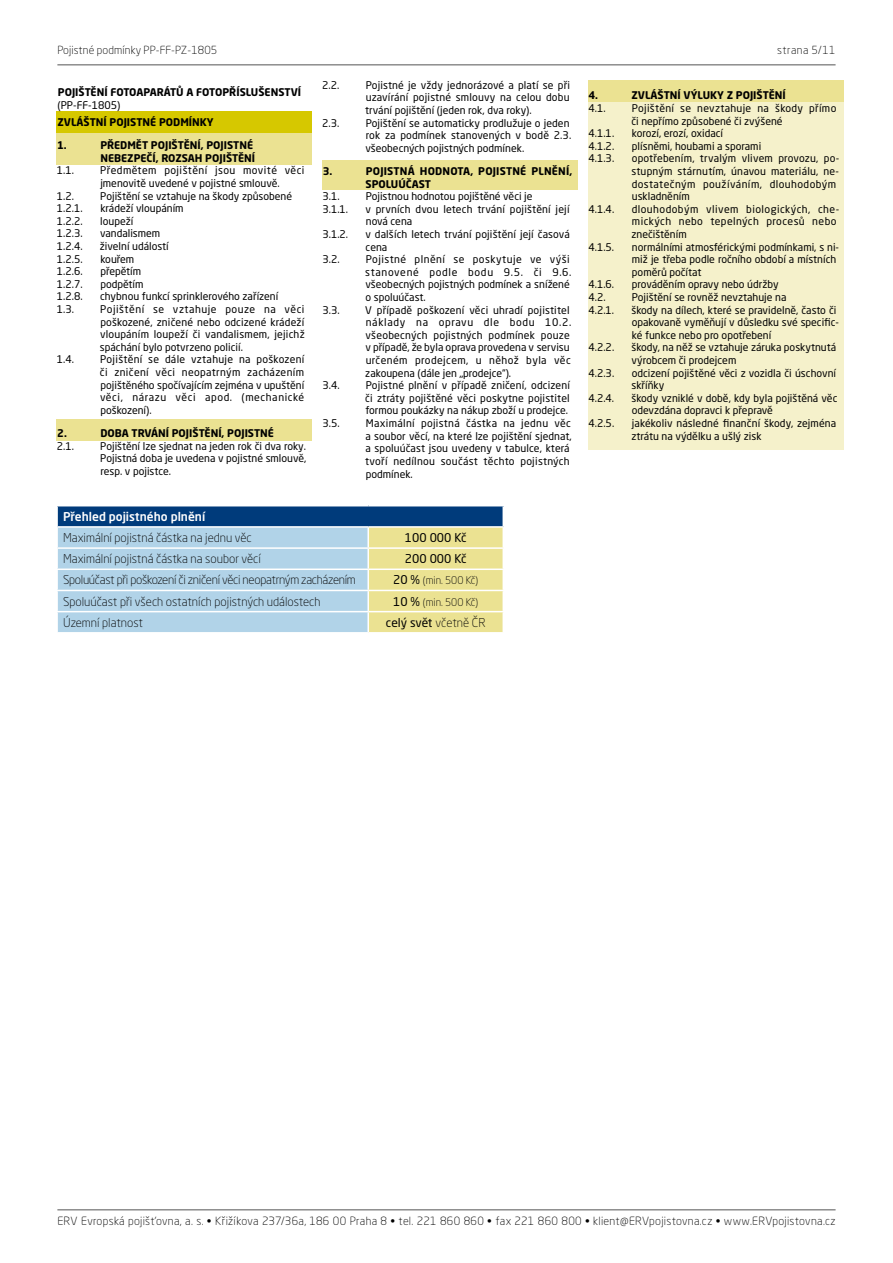
<style>
.page{position:relative;width:893px;height:1263px;background:#fff}
.page>*{position:absolute;margin:0;border:0;box-sizing:border-box;transform-origin:0 0}
.t1{font:300 12px "Neo Sans Pro";color:#000}
.t2{font:300 12px "Neo Sans Pro";letter-spacing:-.025em;color:#000}
.t3{font:12px "Neo Sans Pro";color:#000}
.t4{font:500 12px "Neo Sans Pro";color:#fff}
.t5{font:300 11.25px "Neo Sans Pro";letter-spacing:.025em;color:#000}
.t6{font:300 10.95px "Neo Sans Pro";letter-spacing:.01em;color:#000}
.t7{font:300 10.95px "Neo Sans Pro";letter-spacing:.045em;color:#000}
.t8{font:10.5px/12.6px "Neo Sans Pro";color:#000}
.t9{font:10.5px/12.6px "Neo Sans Pro";letter-spacing:.02em;color:#000}
.t10{font:700 10.5px/12.6px "Neo Sans Pro";color:#000}
.t11{font:10.5px/12.6px "Neo Sans Pro";letter-spacing:.04em;color:#000}
.t12{font:700 10.5px/12.6px "Neo Sans Pro";letter-spacing:.02em;color:#000}
.t13{font:300 10.5px "Neo Sans Pro";color:#000}
.s1{font-weight:400;font-size:12px}
.s2{font-weight:300}
</style>
<div class="page">
<hr style="left:57px;top:1209px;width:779px;height:1px;background:#666">
<hr style="left:57px;top:64px;width:779px;height:1px;background:#666">
<div style="left:588px;top:102px;width:255px;height:348px;background:#f5f1cb"></div>
<div style="left:56px;top:112px;width:255px;height:21px;background:#d6c800"></div>
<div style="left:56px;top:419px;width:255px;height:21px;background:#ebe292"></div>
<div style="left:588px;top:81px;width:255px;height:21px;background:#ebe292"></div>
<div style="left:56px;top:133px;width:255px;height:31px;background:#ebe292"></div>
<div style="left:323px;top:161px;width:255px;height:29px;background:#ebe292"></div>
<svg style="left:57px;top:506px;width:447px;height:127px;background:#a8c1c4"></svg>
<hr style="left:56px;top:526px;width:312px;height:2px;background:#fff">
<hr style="left:368px;top:526px;width:136px;height:2px;background:#fff">
<p class="t6" style="left:57px;top:44px;width:161px">Pojistné podmínky PP-FF-PZ-1805</p>
<p class="t7" style="left:777px;top:44px;width:60px">strana 5/11</p>
<p class="t10" style="left:58px;top:86px;width:66px">POJIŠTĚNÍ FOTO</p>
<p class="t10" style="left:136px;top:86px;width:68px">APARÁTŮ A FOTOP</p>
<p class="t10" style="left:229px;top:86px;width:49px">ŘÍSLUŠENSTVÍ</p>
<p class="t8" style="left:58px;top:99px;width:64px">(PP-FF-1805)</p>
<p class="t10" style="left:57px;top:115px;width:158px">ZVLÁŠTNÍ POJISTNÉ PODMÍNKY</p>
<p class="t10" style="left:57px;top:139px;width:11px">1.</p>
<p class="t10" style="left:100px;top:139px;width:156px">PŘEDMĚT POJIŠTĚNÍ, POJISTNÉ<br>NEBEZPEČÍ, ROZSAH POJIŠTĚNÍ</p>
<p class="t8" style="left:57px;top:164px;width:19px">1.1.</p>
<p class="t8" style="left:100px;top:164px;width:206px">Předmětem pojištění jsou movité věci jmenovitě uvedené v pojistné smlouvě.</p>
<p class="t8" style="left:57px;top:189px;width:19px">1.2.</p>
<p class="t8" style="left:100px;top:189px;width:193px">Pojištění se vztahuje na škody způsobené</p>
<p class="t8" style="left:57px;top:202px;width:27px">1.2.1.</p>
<p class="t8" style="left:100px;top:202px;width:85px">krádeží vloupáním</p>
<p class="t8" style="left:57px;top:214px;width:27px">1.2.2.</p>
<p class="t8" style="left:100px;top:214px;width:35px">loupeží</p>
<p class="t8" style="left:57px;top:227px;width:27px">1.2.3.</p>
<p class="t8" style="left:100px;top:227px;width:62px">vandalismem</p>
<p class="t8" style="left:57px;top:240px;width:27px">1.2.4.</p>
<p class="t8" style="left:100px;top:240px;width:70px">živelní událostí</p>
<p class="t8" style="left:57px;top:252px;width:27px">1.2.5.</p>
<p class="t8" style="left:100px;top:252px;width:35px">kouřem</p>
<p class="t8" style="left:57px;top:265px;width:27px">1.2.6.</p>
<p class="t8" style="left:100px;top:265px;width:42px">přepětím</p>
<p class="t8" style="left:57px;top:277px;width:27px">1.2.7.</p>
<p class="t8" style="left:100px;top:277px;width:45px">podpětím</p>
<p class="t8" style="left:57px;top:290px;width:27px">1.2.8.</p>
<p class="t8" style="left:100px;top:290px;width:180px">chybnou funkcí sprinklerového zařízení</p>
<p class="t8" style="left:57px;top:303px;width:19px">1.3.</p>
<p class="t8" style="left:100px;top:303px;width:206px;text-align:justify">Pojištění se vztahuje pouze na věci poškozené, zničené nebo odcizené krádeží vloupáním loupeží či vandalismem, jejichž spáchání bylo potvrzeno policií.</p>
<p class="t8" style="left:57px;top:353px;width:19px">1.4.</p>
<p class="t8" style="left:100px;top:353px;width:206px;text-align:justify">Pojištění se dále vztahuje na poškození či zničení věci neopatrným zacházením pojištěného spočívajícím zejména v upuštění věci, nárazu věci apod. (mechanické poškození).</p>
<p class="t10" style="left:57px;top:427px;width:11px">2.</p>
<p class="t10" style="left:100px;top:427px;width:175px">DOBA TRVÁNÍ POJIŠTĚNÍ, POJISTNÉ</p>
<p class="t8" style="left:57px;top:439px;width:19px">2.1.</p>
<p class="t8" style="left:100px;top:439px;width:208px;text-align:justify">Pojištění lze sjednat na jeden rok či dva roky.<br>Pojistná doba je uvedena v pojistné smlouvě, resp. v pojistce.</p>
<p class="t8" style="left:322px;top:79px;width:19px">2.2.</p>
<p class="t8" style="left:365px;top:79px;width:206px;text-align:justify">Pojistné je vždy jednorázové a platí se při uzavírání pojistné smlouvy na celou dobu trvání pojištění (jeden rok, dva roky).</p>
<p class="t8" style="left:322px;top:116px;width:19px">2.3.</p>
<p class="t8" style="left:365px;top:116px;width:207px">Pojištění se automaticky prodlužuje o jeden rok za podmínek stanovených v bodě 2.3. všeobecných pojistných podmínek.</p>
<p class="t10" style="left:323px;top:165px;width:11px">3.</p>
<p class="t12" style="left:366px;top:165px;width:208px">POJISTNÁ HODNOTA, POJISTNÉ PLNĚNÍ,<br>SPO</p>
<p class="t10" style="left:386px;top:177px;width:40px">LUÚČAST</p>
<p class="t8" style="left:322px;top:190px;width:19px">3.1.</p>
<p class="t8" style="left:366px;top:190px;width:168px">Pojistnou hodnotou pojištěné věci je</p>
<p class="t8" style="left:322px;top:203px;width:27px">3.1.1.</p>
<p class="t8" style="left:365px;top:203px;width:206px">v prvních dvou letech trvání pojištění její nová cena</p>
<p class="t8" style="left:322px;top:228px;width:27px">3.1.2.</p>
<p class="t8" style="left:365px;top:228px;width:206px">v dalších letech trvání pojištění její časová cena</p>
<p class="t8" style="left:322px;top:253px;width:19px">3.2.</p>
<p class="t8" style="left:365px;top:253px;width:208px">Pojistné plnění se poskytuje ve výši stanovené podle bodu 9.5. či 9.6. všeobecných pojistných podmínek a snížené o spoluúčast.</p>
<p class="t8" style="left:322px;top:303px;width:19px">3.3.</p>
<p class="t9" style="left:365px;top:303px;width:208px">V případě poškození věci uhradí pojistitel náklady na opravu dle bodu 10.2. všeobecných pojistných podmínek pouze v případě, že byla oprava provedena v servisu určeném prodejcem, u něhož byla věc zakoupena (dále jen „prodejce“).</p>
<p class="t8" style="left:322px;top:379px;width:19px">3.4.</p>
<p class="t8" style="left:365px;top:379px;width:206px;text-align:justify">Pojistné plnění v případě zničení, odcizení či ztráty pojištěné věci poskytne pojistitel formou poukázky na nákup zboží u prodejce.</p>
<p class="t8" style="left:322px;top:417px;width:19px">3.5.</p>
<p class="t8" style="left:365px;top:417px;width:208px">Maximální pojistná částka na jednu věc a soubor věcí, na které lze pojištění sjednat, a spoluúčast jsou uvedeny v tabulce, která tvoří nedílnou součást těchto pojistných podmínek.</p>
<p class="t4" style="left:63px;top:509px;width:144px">Přehled pojistného plnění</p>
<p class="t1" style="left:63px;top:530px;width:190px">Maximální pojistná částka na jednu věc</p>
<p class="t3" style="left:405px;top:530px;width:63px">100 000 Kč</p>
<p class="t1" style="left:63px;top:552px;width:199px">Maximální pojistná částka na soubor věcí</p>
<p class="t3" style="left:405px;top:551px;width:63px">200 000 Kč</p>
<p class="t2" style="left:63px;top:573px;width:294px">Spoluúčast při poškození či zničení věci neopatrným zacházením</p>
<p class="t13" style="left:393px;top:574px;width:87px"><span class="s1">20 %</span> (min. 500 Kč)</p>
<p class="t1" style="left:63px;top:594px;width:259px">Spoluúčast při všech ostatních pojistných událostech</p>
<p class="t13" style="left:393px;top:595px;width:87px"><span class="s1">10 %</span> (min. 500 Kč)</p>
<p class="t1" style="left:63px;top:615px;width:81px">Územní platnost</p>
<p class="t3" style="left:386px;top:615px;width:101px">celý svět <span class="s2">včetně ČR</span></p>
<p class="t10" style="left:588px;top:89px;width:11px">4.</p>
<p class="t10" style="left:631px;top:89px;width:156px">ZVLÁŠTNÍ VÝLU KY Z POJIŠTĚNÍ</p>
<p class="t8" style="left:588px;top:102px;width:19px">4.1.</p>
<p class="t8" style="left:631px;top:102px;width:206px">Pojištění se nevztahuje na škody přímo či nepřímo způsobené či zvýšené</p>
<p class="t8" style="left:588px;top:127px;width:27px">4.1.1.</p>
<p class="t8" style="left:632px;top:127px;width:93px">korozí, erozí, oxidací</p>
<p class="t8" style="left:588px;top:140px;width:27px">4.1.2.</p>
<p class="t8" style="left:632px;top:140px;width:131px">plísněmi, houbami a sporami</p>
<p class="t8" style="left:588px;top:152px;width:27px">4.1.3.</p>
<p class="t9" style="left:631px;top:152px;width:209px">opotřebením, trvalým vlivem provozu, po&shy;stupným stárnutím, únavou materiálu, ne&shy;dostatečným používáním, dlouhodobým uskladněním</p>
<p class="t8" style="left:588px;top:203px;width:27px">4.1.4.</p>
<p class="t11" style="left:631px;top:203px;width:209px">dlouhodobým vlivem biologických, che&shy;mických nebo tepelných procesů nebo znečištěním</p>
<p class="t8" style="left:588px;top:240px;width:27px">4.1.5.</p>
<p class="t8" style="left:632px;top:240px;width:209px">normálními atmosférickými podmínkami, s ni&shy;miž je třeba podle ročního období a místních poměrů počítat</p>
<p class="t8" style="left:588px;top:278px;width:27px">4.1.6.</p>
<p class="t8" style="left:632px;top:278px;width:148px">prováděním opravy nebo údržby</p>
<p class="t8" style="left:588px;top:291px;width:19px">4.2.</p>
<p class="t8" style="left:632px;top:291px;width:156px">Pojištění se rovněž nevztahuje na</p>
<p class="t8" style="left:588px;top:303px;width:27px">4.2.1.</p>
<p class="t8" style="left:631px;top:303px;width:209px">škody na dílech, které se pravidelně, často či opakovaně vyměňují v důsledku své specific&shy;ké funkce nebo pro opotřebení</p>
<p class="t8" style="left:588px;top:341px;width:27px">4.2.2.</p>
<p class="t8" style="left:631px;top:341px;width:206px">škody, na něž se vztahuje záruka poskytnutá výrobcem či prodejcem</p>
<p class="t8" style="left:588px;top:366px;width:27px">4.2.3.</p>
<p class="t8" style="left:631px;top:366px;width:206px">odcizení pojištěné věci z vozidla či úschovní skříňky</p>
<p class="t8" style="left:588px;top:392px;width:27px">4.2.4.</p>
<p class="t8" style="left:631px;top:392px;width:207px">škody vzniklé v době, kdy byla pojištěná věc odevzdána dopravci k přepravě</p>
<p class="t8" style="left:588px;top:417px;width:27px">4.2.5.</p>
<p class="t8" style="left:631px;top:417px;width:206px">jakékoliv následné finanční škody, zejména ztrátu na výdělku a ušlý zisk</p>
<p class="t5" style="left:57px;top:1214px;width:780px">ERV Evropská pojišťovna, a. s. • Křižíkova 237/36a, 186 00 Praha 8 • tel. 221 860 860 • fax 221 860 800 • klient@ervpojistovna.cz • www.ervpojistovna.cz</p>
</div>
